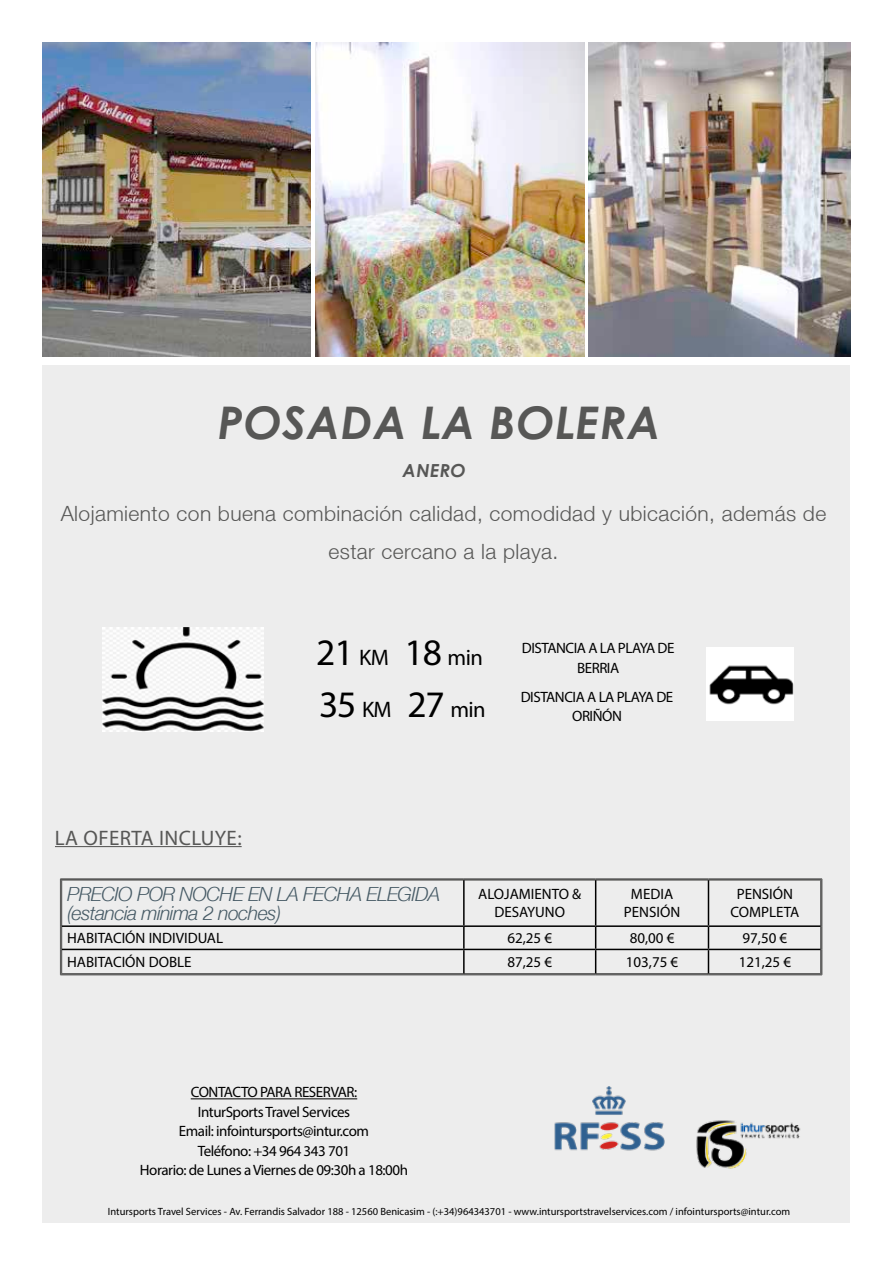
<style>
.page{position:relative;width:893px;height:1263px;background:#fff}
.page>*{position:absolute;margin:0;border:0;box-sizing:border-box;transform-origin:0 0}
.t1{font:italic 700 45px "Century Gothic";letter-spacing:.02em;color:#575756}
.t2{font:37.5px "Myriad Pro";color:#000}
.t3{font:22.5px "Myriad Pro";letter-spacing:-.03em;color:#000}
.t4{font:300 21px/37.5px "Helvetica Neue";letter-spacing:.02em;color:#575756;text-align:center}
.t5{font:21px "Myriad Pro";letter-spacing:.02em;color:#575756}
.t6{font:italic 300 19.5px/19.4px "Helvetica Neue";letter-spacing:-.03em;color:#465a65}
.t7{font:italic 700 18px "Century Gothic";letter-spacing:.02em;color:#575756}
.t8{font:15px/19.4px "Myriad Pro";letter-spacing:-.03em;color:#000;text-align:center}
.t9{font:15px/18px "Myriad Pro";color:#000;text-align:center}
.t10{font:10.5px "Myriad Pro";color:#000}
.s1{font-size:37.5px}
</style>
<div class="page">
<div style="left:43px;top:365px;width:807px;height:175px;background:#ededed"></div>
<div style="left:43px;top:530px;width:807px;height:692px;background:#ededed"></div>
<hr style="left:708px;top:879px;width:114px;height:1px;background:#fff">
<hr style="left:60px;top:878px;width:404px;height:1px;background:#575756">
<hr style="left:61px;top:879px;width:403px;height:1px;background:#575756">
<hr style="left:62px;top:880px;width:402px;height:1px;background:#575756">
<hr style="left:60px;top:879px;width:1px;height:47px;background:#575756">
<hr style="left:61px;top:880px;width:1px;height:46px;background:#575756">
<hr style="left:464px;top:878px;width:132px;height:1px;background:#575756">
<hr style="left:464px;top:879px;width:132px;height:1px;background:#575756">
<hr style="left:464px;top:880px;width:132px;height:1px;background:#575756">
<hr style="left:596px;top:878px;width:112px;height:1px;background:#575756">
<hr style="left:596px;top:879px;width:112px;height:1px;background:#575756">
<hr style="left:596px;top:880px;width:112px;height:1px;background:#575756">
<hr style="left:708px;top:878px;width:114px;height:1px;background:#575756">
<hr style="left:708px;top:879px;width:113px;height:1px;background:#575756">
<hr style="left:708px;top:880px;width:113px;height:1px;background:#575756">
<hr style="left:820px;top:880px;width:1px;height:46px;background:#575756">
<hr style="left:821px;top:880px;width:1px;height:46px;background:#575756">
<hr style="left:822px;top:879px;width:1px;height:47px;background:#575756">
<svg style="left:60px;top:926px;width:2px;height:49px"></svg>
<svg style="left:820px;top:926px;width:3px;height:49px"></svg>
<hr style="left:62px;top:973px;width:402px;height:1px;background:#575756">
<hr style="left:61px;top:974px;width:403px;height:1px;background:#575756">
<hr style="left:60px;top:975px;width:404px;height:1px;background:#575756">
<hr style="left:464px;top:973px;width:132px;height:1px;background:#575756">
<hr style="left:464px;top:974px;width:132px;height:1px;background:#575756">
<hr style="left:464px;top:975px;width:132px;height:1px;background:#575756">
<hr style="left:596px;top:973px;width:112px;height:1px;background:#575756">
<hr style="left:596px;top:974px;width:112px;height:1px;background:#575756">
<hr style="left:596px;top:975px;width:112px;height:1px;background:#575756">
<hr style="left:708px;top:973px;width:113px;height:1px;background:#575756">
<hr style="left:708px;top:974px;width:113px;height:1px;background:#575756">
<hr style="left:708px;top:975px;width:114px;height:1px;background:#575756">
<hr style="left:463px;top:880px;width:2px;height:45px;background:#000">
<hr style="left:595px;top:880px;width:1px;height:45px;background:#000">
<hr style="left:708px;top:880px;width:1px;height:45px;background:#000">
<hr style="left:62px;top:925px;width:402px;height:2px;background:#000">
<hr style="left:464px;top:925px;width:132px;height:2px;background:#000">
<hr style="left:463px;top:927px;width:2px;height:22px;background:#000">
<hr style="left:596px;top:925px;width:112px;height:2px;background:#000">
<hr style="left:708px;top:925px;width:112px;height:2px;background:#000">
<hr style="left:62px;top:949px;width:402px;height:1px;background:#000">
<hr style="left:464px;top:949px;width:132px;height:1px;background:#000">
<hr style="left:463px;top:950px;width:2px;height:23px;background:#000">
<hr style="left:596px;top:949px;width:112px;height:1px;background:#000">
<svg style="left:595px;top:927px;width:1px;height:46px"></svg>
<hr style="left:708px;top:949px;width:112px;height:1px;background:#000">
<svg style="left:708px;top:927px;width:1px;height:46px"></svg>
<hr style="left:55px;top:846px;width:187px;height:1px;background:#575756">
<img style="left:696px;top:1120px;width:105px;height:49px">
<hr style="left:191px;top:1098px;width:166px;height:1px;background:#000">
<img style="left:554px;top:1086px;width:111px;height:65px">
<img style="left:316px;top:43px;width:268px;height:313px">
<img style="left:589px;top:43px;width:261px;height:313px">
<img style="left:43px;top:43px;width:268px;height:313px">
<img style="left:707px;top:647px;width:87px;height:74px">
<img style="left:102px;top:628px;width:162px;height:104px">
<h1 class="t1" style="left:218px;top:388px;width:444px">POSADA LA BOLERA</h1>
<p class="t7" style="left:403px;top:457px;width:65px">ANERO</p>
<h3 class="t4" style="left:61px;top:494px;width:767px">Alojamiento con buena combinación calidad, comodidad y ubicación, además de estar cercano a la playa.</h3>
<h2 class="t2" style="left:316px;top:629px;width:39px">21</h2>
<h3 class="t3" style="left:359px;top:643px;width:125px">KM <span class="s1">18</span> min</h3>
<p class="t8" style="left:522px;top:638px;width:154px">DISTANCIA A LA PLAYA DE</p>
<p class="t8" style="left:577px;top:658px;width:44px">BERRIA</p>
<h3 class="t5" style="left:55px;top:824px;width:188px">LA OFERTA INCLUYE:</h3>
<h3 class="t3" style="left:319px;top:695px;width:168px"><span class="s1">35</span> KM <span class="s1">27</span> min</h3>
<p class="t8" style="left:521px;top:687px;width:154px">DISTANCIA A LA PLAYA DE<br>ORIÑÓN</p>
<h3 class="t6" style="left:67px;top:884px;width:375px">PRECIO POR NOCHE EN LA FECHA ELEGIDA (estancia mínima 2 noches)</h3>
<p class="t9" style="left:478px;top:885px;width:105px">ALOJAMIENTO &amp;<br>DESAYUNO</p>
<p class="t9" style="left:624px;top:885px;width:58px">MEDIA<br>PENSIÓN</p>
<p class="t9" style="left:730px;top:885px;width:70px">PENSIÓN<br>COMPLETA</p>
<p class="t9" style="left:67px;top:929px;width:158px">HABITACIÓN INDIVIDUAL</p>
<p class="t8" style="left:507px;top:928px;width:46px">62,25 €</p>
<p class="t8" style="left:630px;top:928px;width:46px">80,00 €</p>
<p class="t8" style="left:742px;top:928px;width:46px">97,50 €</p>
<p class="t9" style="left:67px;top:953px;width:126px">HABITACIÓN DOBLE</p>
<p class="t8" style="left:507px;top:952px;width:46px">87,25 €</p>
<p class="t8" style="left:626px;top:952px;width:54px">103,75 €</p>
<p class="t8" style="left:739px;top:952px;width:54px">121,25 €</p>
<p class="t8" style="left:140px;top:1082px;width:270px">CONTACTO PARA RESERVAR:<br>InturSports Travel Services<br>Email: infointursports@intur.com<br>Teléfono: +34 964 343 701<br>Horario: de Lunes a Viernes de 09:30h a 18:00h</p>
<p class="t10" style="left:108px;top:1205px;width:684px">Intursports Travel Services - Av. Ferrandis Salvador 188 - 12560 Benicasim - (:+34)964343701 - www.intursportstravelservices.com / infointursports@intur.com</p>
</div>
